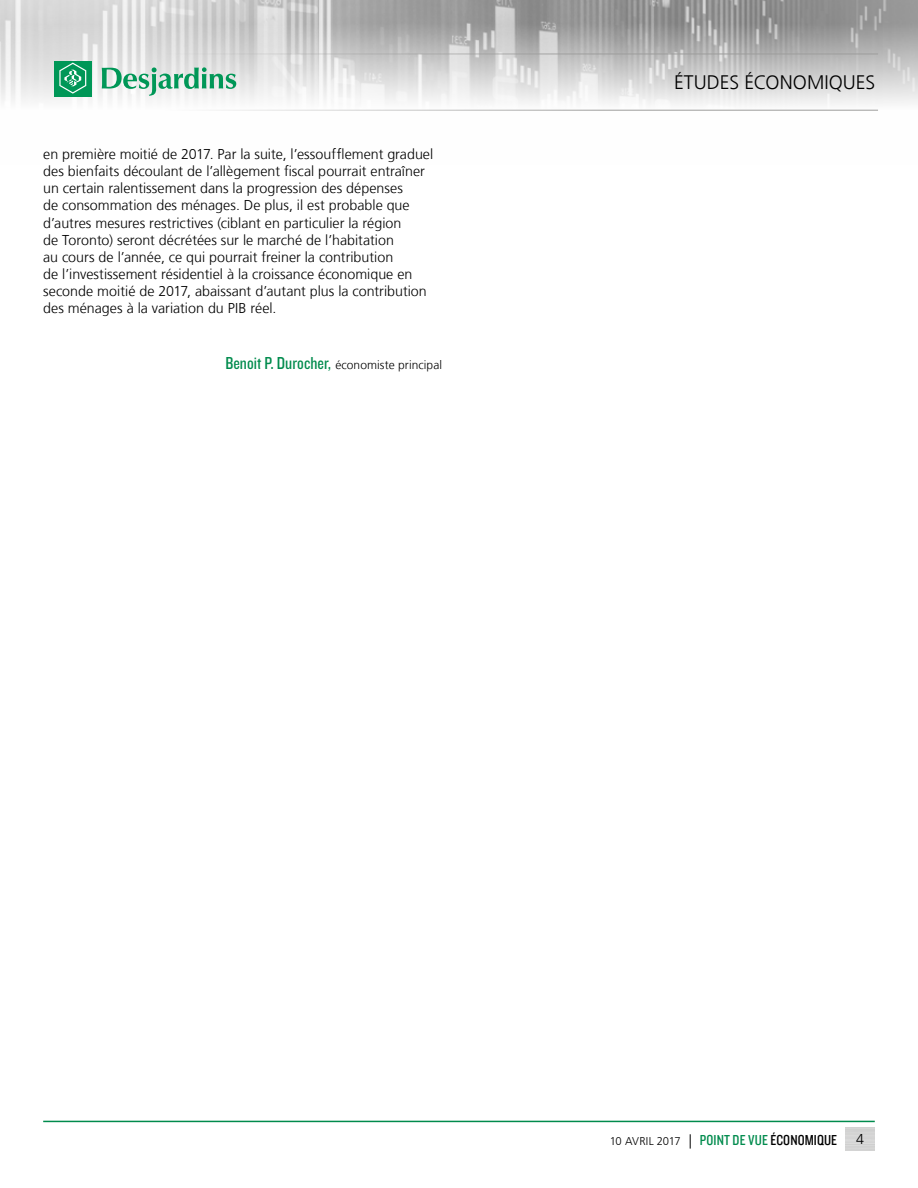
<style>
.page{position:relative;width:918px;height:1188px;background:#fff}
.page>*{position:absolute;margin:0;border:0;box-sizing:border-box;transform-origin:0 0}
.t1{font:300 19.5px "Frutiger LT";color:#000}
.t2{font:300 14.25px/17.1px "Frutiger LT";color:#000}
.t3{font:300 12px "Frutiger LT";letter-spacing:.005em;color:#000}
.t4{font:300 11.25px "Frutiger LT";letter-spacing:-.015em;color:#000}
.s1{font-family:"Knockout 29 Junior Ltweight";font-weight:400;font-size:18px;color:#008b4d}
.s2{font-size:14.25px}
.s3{font-family:"Knockout 29 Junior Ltweight";font-weight:400;font-size:15px;color:#008b4d}
.s4{font-family:"Knockout 29 Junior Ltweight";font-weight:400;font-size:15px}
</style>
<div class="page">
<img style="left:0;top:0;width:918px;height:110px">
<hr style="left:0;top:54px;width:878px;height:1px;background:#9d9d9c">
<hr style="left:0;top:110px;width:878px;height:1px;background:#9d9d9c">
<div style="left:54px;top:61px;width:38px;height:36px;background:#009757"></div>
<svg style="left:59px;top:63px;width:27px;height:31px"></svg>
<svg style="left:102px;top:67px;width:134px;height:29px"></svg>
<hr style="left:43px;top:1121px;width:832px;height:1px;background:#008b4d">
<p class="t2" style="left:43px;top:146px;width:392px">en première moitié de 2017. Par la suite, l’essoufflement graduel des bienfaits découlant de l’allègement fiscal pourrait entraîner un certain ralentissement dans la progression des dépenses<br>de consommation des ménages. De plus, il est probable que d’autres mesures restrictives (ciblant en particulier la région<br>de Toronto) seront décrétées sur le marché de l’habitation</p>
<p class="t2" style="left:43px;top:249px;width:352px">au cours de l’année, ce qui pourrait freiner la contribution</p>
<p class="t2" style="left:43px;top:266px;width:371px">de l’investissement résidentiel à la croissance économique en</p>
<p class="t2" style="left:43px;top:283px;width:385px">seconde moitié de 2017, abaissant d’autant plus la contribution</p>
<p class="t2" style="left:43px;top:300px;width:235px">des ménages à la variation du PIB réel.</p>
<p class="t3" style="left:225px;top:358px;width:218px"><span class="s1">Benoit P. Durocher,</span> économiste principal</p>
<h1 class="t1" style="left:674px;top:72px;width:203px">ÉTUDES ÉCONOMIQUES</h1>
<p class="t4" style="left:610px;top:1135px;width:229px">10 AVRIL 2017 <span class="s2">|</span> <span class="s3">POINT DE VUE</span> <span class="s4">ÉCONOMIQUE</span></p>
<p class="t2" style="left:856px;top:1131px;width:9px">4</p>
</div>
